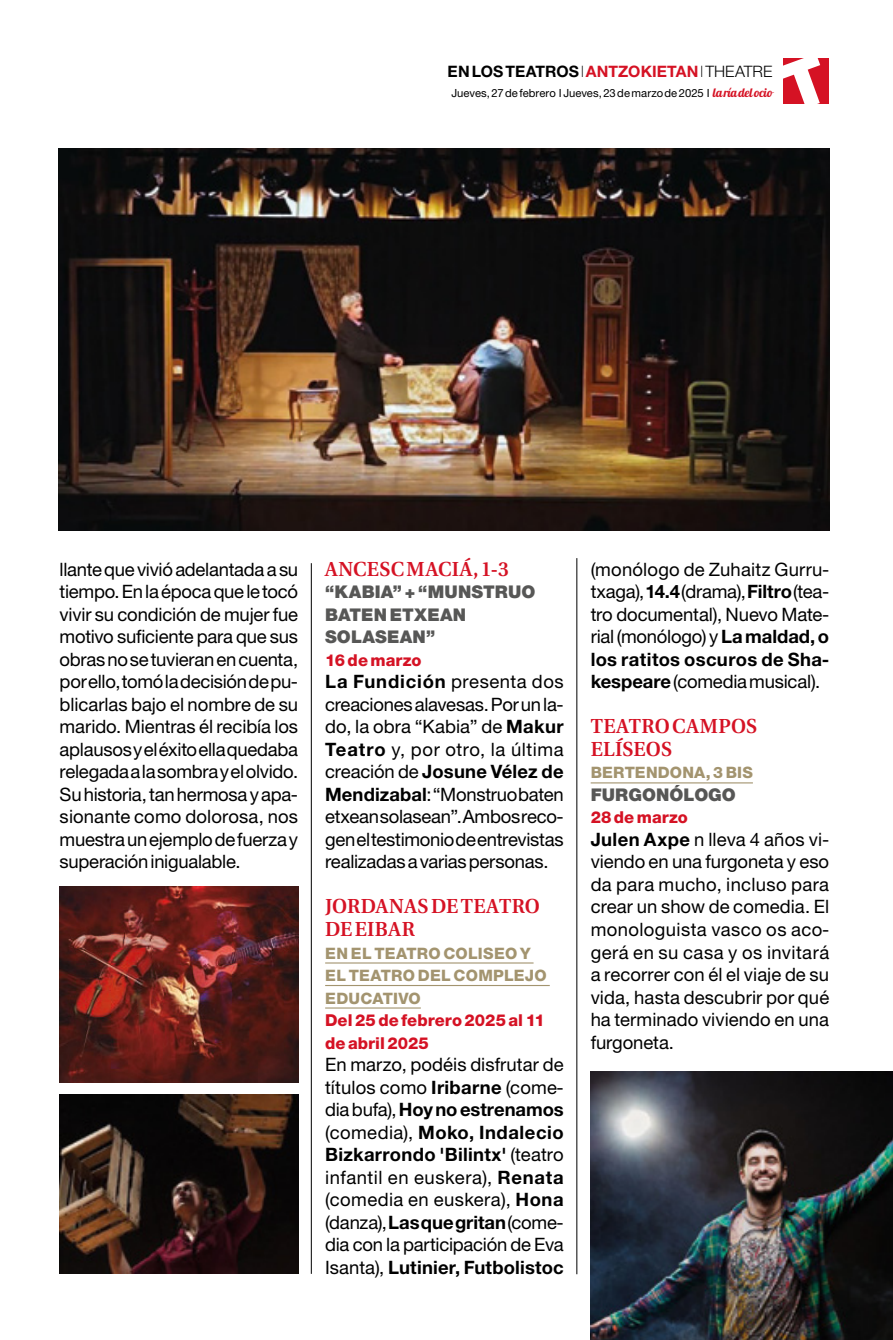
<style>
.page{position:relative;width:893px;height:1340px;background:#fff}
.page>*{position:absolute;margin:0;border:0;box-sizing:border-box;transform-origin:0 0}
.t1{font:600 20.25px/22.5px "Utopia";letter-spacing:.015em;color:#d51224}
.t2{font:18.45px/22.5px "Helvetica Neue LT Std";letter-spacing:-.01em;color:#000;text-align:justify}
.t3{font:900 17.55px/22.5px "Helvetica Neue LT Std";letter-spacing:.005em;color:#575756}
.t4{font:800 16.43px/22.5px "Helvetica Neue LT Std";color:#d51224}
.t5{font:800 15.75px/22.5px "Helvetica Neue LT Std";letter-spacing:.015em;color:#a3946f}
.t6{font:700 15.75px "Helvetica Neue LT Std";letter-spacing:.005em;color:#000}
.t7{font:11.25px "Helvetica Neue LT Std";letter-spacing:.005em;color:#000}
.s1{font-weight:100}
.s2{color:#d51224}
.s3{font-weight:300}
.s4{font-family:"Lobster 1.4";font-size:12.38px;color:#d51224}
.s5{font-weight:700}
</style>
<div class="page">
<hr style="left:325px;top:962px;width:209px;height:1px;background:#a3946f">
<hr style="left:325px;top:984px;width:225px;height:2px;background:#a3946f">
<hr style="left:325px;top:1007px;width:96px;height:1px;background:#a3946f">
<img style="left:60px;top:886px;width:238px;height:196px">
<img style="left:60px;top:1094px;width:238px;height:179px">
<img style="left:591px;top:1071px;width:302px;height:268px">
<img style="left:59px;top:148px;width:770px;height:383px">
<hr style="left:591px;top:782px;width:162px;height:1px;background:#a3946f">
<hr style="left:311px;top:563px;width:1px;height:710px;background:#000">
<hr style="left:576px;top:558px;width:1px;height:716px;background:#000">
<div style="left:783px;top:58px;width:46px;height:46px;background:#d51224"></div>
<p class="t6" style="left:448px;top:62px;width:326px">EN LOS TEATROS <span class="s1">I</span><span class="s2">ANTZOKIETAN</span><span class="s1">I</span><span class="s3">THEATRE</span></p>
<p class="t7" style="left:451px;top:87px;width:323px">Jueves, 27 de febrero I Jueves, 23 de marzo de 2025 I <span class="s4">la ría del ocio</span></p>
<p class="t2" style="left:60px;top:557px;width:240px">llante que vivió adelantada a su tiempo. En la época que le tocó vivir su condición de mujer fue motivo suficiente para que sus obras no se tuvieran en cuenta, por ello, tomó la decisión de pu&shy;blicarlas bajo el nombre de su marido. Mientras él recibía los aplausos y el éxito ella quedaba relegada a la sombra y el olvido.<br>Su historia, tan hermosa y apa&shy;sionante como dolorosa, nos muestra un ejemplo de fuerza y superación inigualable.</p>
<p class="t1" style="left:325px;top:558px;width:185px">ANCESC MACIÁ, 1-3</p>
<p class="t3" style="left:325px;top:580px;width:212px">“KABIA” + “MUNSTRUO<br>BATEN ETXEAN<br>SOLASEAN”</p>
<p class="t4" style="left:325px;top:648px;width:98px">16 de marzo</p>
<p class="t2" style="left:325px;top:670px;width:240px"><span class="s5">La Fundición</span> presenta dos creaciones alavesas. Por un la&shy;do, la obra “Kabia” de <span class="s5">Makur Teatro</span> y, por otro, la última creación de <span class="s5">Josune Vélez de Mendizabal</span>: “Monstruo baten etxean solasean”. Ambos reco&shy;gen el testimonio de entrevistas realizadas a varias personas.</p>
<p class="t1" style="left:325px;top:895px;width:216px">JORDANAS DE TEATRO<br>DE EIBAR</p>
<p class="t5" style="left:325px;top:941px;width:223px">EN EL TEATRO COLISEO Y<br>EL TEATRO DEL COMPLEJO<br>EDUCATIVO</p>
<p class="t4" style="left:325px;top:1008px;width:221px">Del 25 de febrero 2025 al 11 de abril 2025</p>
<p class="t2" style="left:325px;top:1052px;width:240px">En marzo, podéis disfrutar de títulos como <span class="s5">Iribarne</span> (come&shy;dia bufa), <span class="s5">Hoy no estrenamos </span>(comedia), <span class="s5">Moko, Indalecio Bizkarrondo 'Bilintx'</span> (teatro infantil en euskera), <span class="s5">Renata </span>(comedia en euskera), <span class="s5">Hona </span>(danza), <span class="s5">Las que gritan</span> (come&shy;dia con la participación de Eva Isanta), <span class="s5">Lutinier, Futbolistoc</span></p>
<p class="t2" style="left:591px;top:557px;width:240px">(monólogo de Zuhaitz Gurru&shy;txaga), <span class="s5">14.4</span> (drama), <span class="s5">Filtro</span> (tea&shy;tro documental), Nuevo Mate&shy;rial (monólogo) y <span class="s5">La maldad, o los ratitos oscuros de Sha&shy;kespeare</span> (comedia musical).</p>
<p class="t1" style="left:591px;top:715px;width:168px">TEATRO CAMPOS<br>ELÍSEOS</p>
<p class="t5" style="left:591px;top:761px;width:164px">BERTENDONA, 3 BIS</p>
<p class="t3" style="left:591px;top:783px;width:147px">FURGONÓLOGO</p>
<p class="t4" style="left:591px;top:806px;width:99px">28 de marzo</p>
<p class="t2" style="left:591px;top:827px;width:240px"><span class="s5">Julen Axpe</span> n lleva 4 años vi&shy;viendo en una furgoneta y eso da para mucho, incluso para crear un show de comedia. El monologuista vasco os aco&shy;gerá en su casa y os invitará a recorrer con él el viaje de su vida, hasta descubrir por qué ha terminado viviendo en una furgoneta.</p>
</div>
